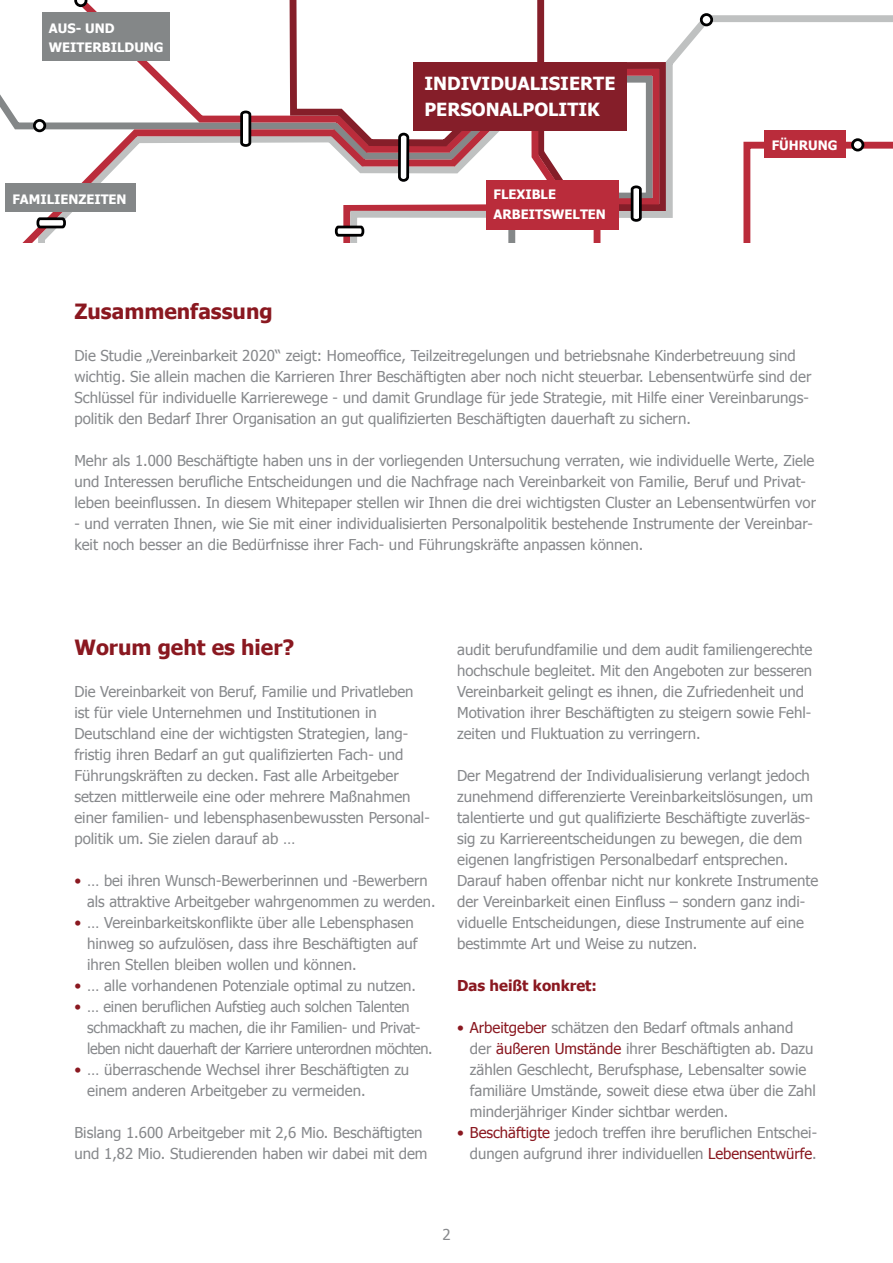
<style>
.page{position:relative;width:893px;height:1263px;background:#fff}
.page>*{position:absolute;margin:0;border:0;box-sizing:border-box;transform-origin:0 0}
.t1{font:700 21px "Tahoma";color:#8a1820}
.t2{font:700 18.15px/26.8px "Tahoma";color:#fff}
.t3{font:15px/21px "Tahoma";color:#87898c}
.t4{font:700 15px "Tahoma";color:#8a1820}
.t5{font:700 13.05px/19.4px "Tahoma";color:#fff}
.s1{color:#8a1820}
</style>
<div class="page">
<svg style="left:289px;top:0;width:256px;height:108px"></svg>
<svg style="left:1px;top:108px;width:346px;height:134px"></svg>
<svg style="left:347px;top:12px;width:546px;height:230px"></svg>
<div style="left:5px;top:183px;width:131px;height:29px;background:#848788"></div>
<div style="left:42px;top:12px;width:128px;height:49px;background:#848788"></div>
<div style="left:486px;top:180px;width:132px;height:50px;background:#ba2c3b"></div>
<div style="left:764px;top:131px;width:81px;height:27px;background:#ba2c3b"></div>
<div style="left:413px;top:62px;width:214px;height:69px;background:#851e29"></div>
<svg style="left:239px;top:109px;width:14px;height:39px"></svg>
<svg style="left:35px;top:216px;width:32px;height:14px"></svg>
<svg style="left:333px;top:224px;width:33px;height:14px"></svg>
<svg style="left:629px;top:184px;width:14px;height:39px"></svg>
<div style="left:399px;top:134px;width:9px;height:46px;background:#fff;border-radius:4px"></div>
<div style="left:398px;top:133px;width:11px;height:49px;border:3px solid #000001;border-radius:4px"></div>
<div style="left:34px;top:120px;width:11px;height:11px;background:#fff;border-radius:50%"></div>
<div style="left:33px;top:119px;width:13px;height:13px;border:3px solid #000001;border-radius:50%"></div>
<svg style="left:74px;top:0;width:13px;height:7px"></svg>
<div style="left:852px;top:140px;width:11px;height:10px;background:#fff;border-radius:50%"></div>
<div style="left:851px;top:138px;width:13px;height:13px;border:3px solid #000001;border-radius:50%"></div>
<div style="left:701px;top:15px;width:11px;height:10px;background:#fff;border-radius:50%"></div>
<div style="left:700px;top:13px;width:13px;height:13px;border:3px solid #000001;border-radius:50%"></div>
<p class="t5" style="left:49px;top:18px;width:116px">AUS- UND<br>WEITERBILDUNG</p>
<p class="t5" style="left:12px;top:188px;width:116px">FAMILIENZEITEN</p>
<p class="t2" style="left:424px;top:68px;width:193px">INDIVIDUALISIERTE<br>PERSONALPOLITIK</p>
<p class="t5" style="left:494px;top:184px;width:114px">FLEXIBLE<br>ARBEITSWELTEN</p>
<p class="t5" style="left:772px;top:134px;width:67px">FÜHRUNG</p>
<h1 class="t1" style="left:74px;top:296px;width:200px">Zusammenfassung</h1>
<p class="t3" style="left:74px;top:344px;width:739px">Die Studie „Vereinbarkeit 2020“ zeigt: Homeoffice, Teilzeitregelungen und betriebsnahe Kinderbetreuung sind wichtig. Sie allein machen die Karrieren Ihrer Beschäftigten aber noch nicht steuerbar. Lebensentwürfe sind der Schlüssel für individuelle Karrierewege - und damit Grundlage für jede Strategie, mit Hilfe einer Vereinbarungs&shy;politik den Bedarf Ihrer Organisation an gut qualifizierten Beschäftigten dauerhaft zu sichern.</p>
<p class="t3" style="left:74px;top:449px;width:743px">Mehr als 1.000 Beschäftigte haben uns in der vorliegenden Untersuchung verraten, wie individuelle Werte, Ziele und Interessen berufliche Entscheidungen und die Nachfrage nach Vereinbarkeit von Familie, Beruf und Privat&shy;leben beeinflussen. In diesem Whitepaper stellen wir Ihnen die drei wichtigsten Cluster an Lebensentwürfen vor</p>
<p class="t3" style="left:74px;top:512px;width:740px">- und verraten Ihnen, wie Sie mit einer individualisierten Personalpolitik bestehende Instrumente der Vereinbar&shy;keit noch besser an die Bedürfnisse ihrer Fach- und Führungskräfte anpassen können.</p>
<h1 class="t1" style="left:74px;top:632px;width:221px">Worum geht es hier?</h1>
<p class="t3" style="left:74px;top:680px;width:357px">Die Vereinbarkeit von Beruf, Familie und Privatleben ist für viele Unternehmen und Institutionen in Deutschland eine der wichtigsten Strategien, lang&shy;fristig ihren Bedarf an gut qualifizierten Fach- und Führungskräften zu decken. Fast alle Arbeitgeber setzen mittlerweile eine oder mehrere Maßnahmen einer familien- und lebensphasenbewussten Personal&shy;politik um. Sie zielen darauf ab …</p>
<p class="t3" style="left:87px;top:869px;width:350px;text-indent:-13px"><span class="s1">•</span> … bei ihren Wunsch-Bewerberinnen und -Bewerbern als attraktive Arbeitgeber wahrgenommen zu werden.</p>
<p class="t3" style="left:87px;top:911px;width:332px;text-indent:-13px"><span class="s1">•</span> … Vereinbarkeitskonflikte über alle Lebensphasen hinweg so aufzulösen, dass ihre Beschäftigten auf ihren Stellen bleiben wollen und können.</p>
<p class="t3" style="left:74px;top:974px;width:343px"><span class="s1">•</span> … alle vorhandenen Potenziale optimal zu nutzen.</p>
<p class="t3" style="left:87px;top:995px;width:347px;text-indent:-13px"><span class="s1">•</span> … einen beruflichen Aufstieg auch solchen Talenten schmackhaft zu machen, die ihr Familien- und Privat&shy;leben nicht dauerhaft der Karriere unterordnen möchten.</p>
<p class="t3" style="left:87px;top:1058px;width:324px;text-indent:-13px"><span class="s1">•</span> … überraschende Wechsel ihrer Beschäftigten zu einem anderen Arbeitgeber zu vermeiden.</p>
<p class="t3" style="left:74px;top:1121px;width:355px">Bislang 1.600 Arbeitgeber mit 2,6 Mio. Beschäftigten und 1,82 Mio. Studierenden haben wir dabei mit dem</p>
<p class="t3" style="left:457px;top:638px;width:357px">audit berufundfamilie und dem audit familiengerechte hochschule begleitet. Mit den Angeboten zur besseren Vereinbarkeit gelingt es ihnen, die Zufriedenheit und Motivation ihrer Beschäftigten zu steigern sowie Fehl&shy;zeiten und Fluktuation zu verringern.</p>
<p class="t3" style="left:457px;top:764px;width:363px">Der Megatrend der Individualisierung verlangt jedoch zunehmend differenzierte Vereinbarkeitslösungen, um talentierte und gut qualifizierte Beschäftigte zuverläs&shy;sig zu Karriereentscheidungen zu bewegen, die dem eigenen langfristigen Personalbedarf entsprechen.<br>Darauf haben offenbar nicht nur konkrete Instrumente der Vereinbarkeit einen Einfluss – sondern ganz indi&shy;viduelle Entscheidungen, diese Instrumente auf eine bestimmte Art und Weise zu nutzen.</p>
<p class="t4" style="left:457px;top:975px;width:141px">Das heißt konkret:</p>
<p class="t3" style="left:470px;top:1016px;width:348px;text-indent:-13px"><span class="s1">• Arbeitgeber</span> schätzen den Bedarf oftmals anhand der <span class="s1">äußeren Umstände</span> ihrer Beschäftigten ab. Dazu zählen Geschlecht, Berufsphase, Lebensalter sowie familiäre Umstände, soweit diese etwa über die Zahl minderjähriger Kinder sichtbar werden.</p>
<p class="t3" style="left:457px;top:1121px;width:361px;text-align:right"><span class="s1">• Beschäftigte</span> jedoch treffen ihre beruflichen Entschei&shy;dungen aufgrund ihrer individuellen <span class="s1">Lebensentwürfe</span>.</p>
<p class="t3" style="left:442px;top:1224px;width:10px">2</p>
</div>
